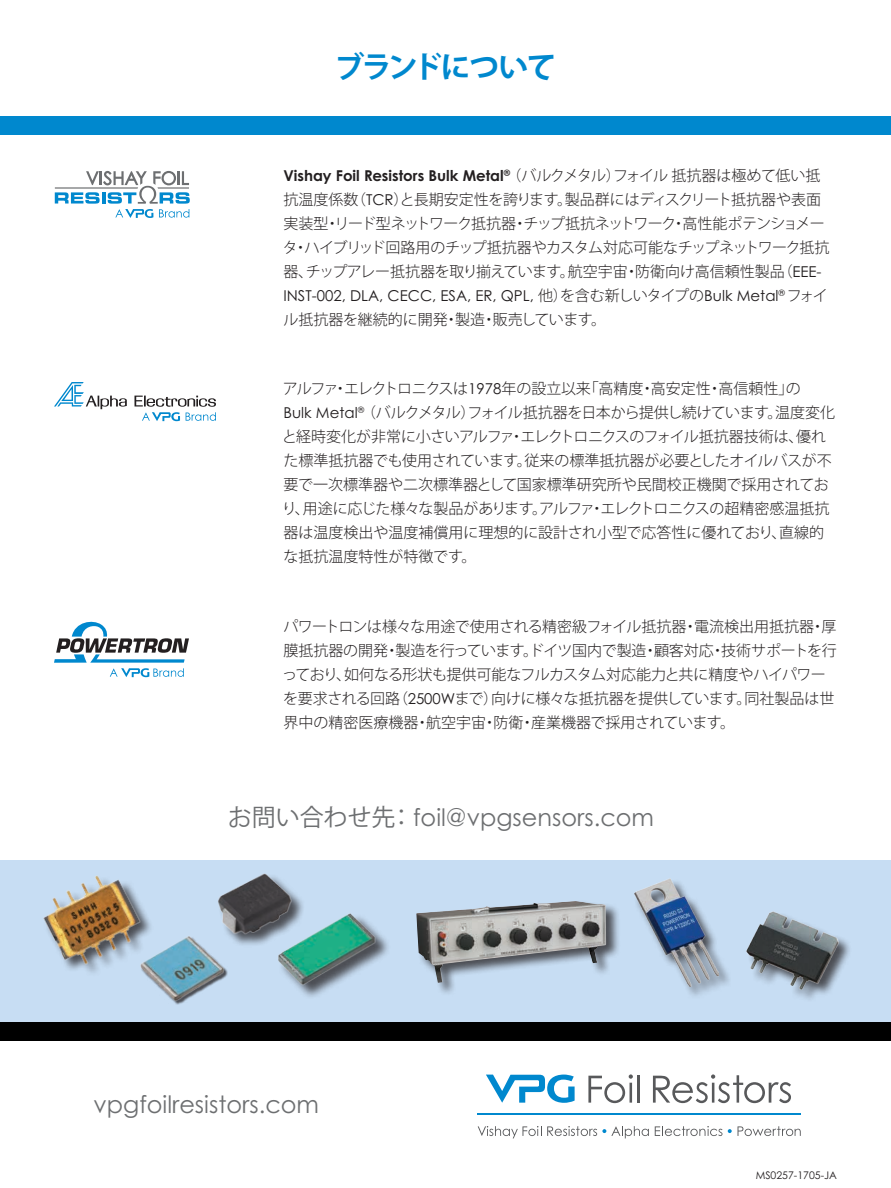
<style>
.page{position:relative;width:891px;height:1188px;background:#fff}
.page>*{position:absolute;margin:0;border:0;box-sizing:border-box;transform-origin:0 0}
.t1{font:700 30px "Koz Go Pro";letter-spacing:-.07em;color:#0088ce}
.t2{font:24px "Century Gothic Pro";color:#6d6f71}
.t3{font:300 15px/24px "Koz Go Pro";letter-spacing:-.01em;color:#231f20}
.t4{font:15px "Century Gothic Pro";color:#231f20}
.t5{font:700 15px "Century Gothic Pro";color:#231f20}
.t6{font:10.5px "Century Gothic Pro";color:#231f20}
.s1{font-family:"Koz Go Pro";font-weight:300}
.s2{font-family:"Century Gothic Pro";font-weight:400}
.s3{font-family:"Koz Go Pro"}
</style>
<div class="page">
<div style="left:0;top:1022px;width:891px;height:19px;background:#000"></div>
<div style="left:0;top:860px;width:891px;height:162px;background:#c7ddf3"></div>
<img style="left:43px;top:875px;width:107px;height:98px">
<svg style="left:55px;top:171px;width:135px;height:47px"></svg>
<svg style="left:54px;top:621px;width:135px;height:56px"></svg>
<svg style="left:54px;top:382px;width:73px;height:27px"></svg>
<svg style="left:134px;top:396px;width:82px;height:25px"></svg>
<div style="left:278px;top:914px;width:113px;height:86px;background:#231f20;opacity:.75"></div>
<img style="left:278px;top:913px;width:104px;height:77px">
<div style="left:0;top:116px;width:891px;height:19px;background:#0088ce"></div>
<div style="left:747px;top:912px;width:105px;height:91px;background:#231f20;opacity:.75"></div>
<img style="left:746px;top:911px;width:99px;height:83px">
<div style="left:634px;top:878px;width:98px;height:122px;background:#231f20;opacity:.75"></div>
<img style="left:634px;top:878px;width:84px;height:108px">
<div style="left:416px;top:900px;width:204px;height:97px;background:#231f20;opacity:.75"></div>
<img style="left:416px;top:901px;width:190px;height:82px">
<div style="left:218px;top:873px;width:88px;height:75px;background:#231f20;opacity:.75"></div>
<img style="left:218px;top:873px;width:75px;height:65px">
<svg style="left:486px;top:1075px;width:89px;height:28px"></svg>
<svg style="left:588px;top:1074px;width:45px;height:29px"></svg>
<hr style="left:637px;top:1075px;width:3px;height:28px;background:#58595b">
<svg style="left:653px;top:1074px;width:138px;height:29px"></svg>
<svg style="left:478px;top:1126px;width:171px;height:12px"></svg>
<svg style="left:655px;top:1126px;width:67px;height:10px"></svg>
<svg style="left:728px;top:1129px;width:4px;height:4px"></svg>
<svg style="left:738px;top:1126px;width:63px;height:10px"></svg>
<hr style="left:477px;top:1113px;width:324px;height:2px;background:#0088ce">
<img style="left:136px;top:932px;width:92px;height:73px">
<h1 class="t1" style="left:334px;top:48px;width:224px">ブランドについて</h1>
<p class="t5" style="left:284px;top:166px;width:539px">Vishay Foil Resistors Bulk Metal<sup>®</sup> <span class="s1">（バルクメタル）フォイル 抵抗器は極めて低い抵</span></p>
<p class="t3" style="left:283px;top:187px;width:548px">抗温度係数（<span class="s2">TCR</span>）と長期安定性を誇ります。製品群にはディスクリート抵抗器や表面実装型・リード型ネットワーク抵抗器・チップ抵抗ネットワーク・高性能ポテンショメータ・ハイブリッド回路用のチップ抵抗器やカスタム対応可能なチップネットワーク抵抗器、チップアレー抵抗器を取り揃えています。航空宇宙・防衛向け高信頼性製品（<span class="s2">EEE-</span></p>
<p class="t4" style="left:284px;top:286px;width:546px">INST-002, DLA, CECC, ESA, ER, QPL, <span class="s1">他）を含む新しいタイプの</span>Bulk Metal<sup>®</sup> <span class="s1">フォイ</span></p>
<p class="t3" style="left:283px;top:307px;width:324px">ル抵抗器を継続的に開発・製造・販売しています。</p>
<p class="t3" style="left:282px;top:377px;width:555px">アルファ・エレクトロニクスは<span class="s2">1978</span>年の設立以来「高精度・高安定性・高信頼性」の<br><span class="s2">Bulk Metal</span><sup>®</sup>（バルクメタル）フォイル抵抗器を日本から提供し続けています。温度変化と経時変化が非常に小さいアルファ・エレクトロニクスのフォイル抵抗器技術は、優れた標準抵抗器でも使用されています。従来の標準抵抗器が必要としたオイルバスが不要で一次標準器や二次標準器として国家標準研究所や民間校正機関で採用されており、用途に応じた様々な製品があります。アルファ・エレクトロニクスの超精密感温抵抗器は温度検出や温度補償用に理想的に設計され小型で応答性に優れており、直線的な抵抗温度特性が特徴です。</p>
<p class="t3" style="left:282px;top:615px;width:556px">パワートロンは様々な用途で使用される精密級フォイル抵抗器・電流検出用抵抗器・厚膜抵抗器の開発・製造を行っています。ドイツ国内で製造・顧客対応・技術サポートを行っており、如何なる形状も提供可能なフルカスタム対応能力と共に精度やハイパワーを要求される回路（<span class="s2">2500W</span>まで）向けに様々な抵抗器を提供しています。同社製品は世界中の精密医療機器・航空宇宙・防衛・産業機器で採用されています。</p>
<h2 class="t2" style="left:228px;top:803px;width:428px"><span class="s3">お問い合わせ先：</span> foil@vpgsensors.com</h2>
<h2 class="t2" style="left:94px;top:1090px;width:227px">vpgfoilresistors.com</h2>
<p class="t6" style="left:756px;top:1169px;width:83px">MS0257-1705-JA</p>
</div>
